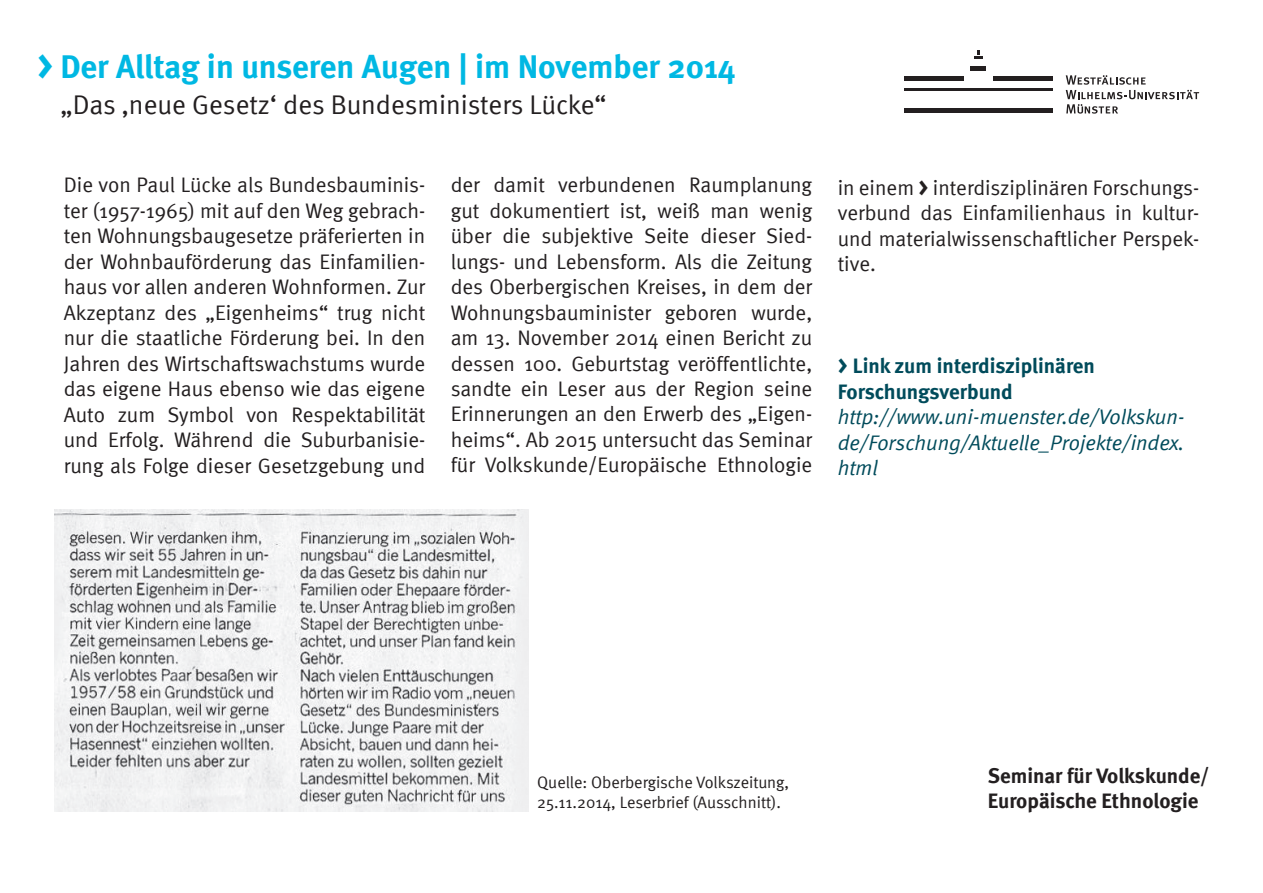
<style>
.page{position:relative;width:1263px;height:893px;background:#fff}
.page>*{position:absolute;margin:0;border:0;box-sizing:border-box;transform-origin:0 0}
.t1{font:700 33px "Meta";color:#00b8e3}
.t2{font:27px "Meta Normal";color:#231f20}
.t3{font:21px/25.5px "Meta Normal";color:#231f20;text-align:justify}
.t4{font:italic 21px/25.5px "Meta Normal";color:#004b5b;text-align:justify}
.t5{font:700 21px/25.5px "Meta";letter-spacing:-.005em;color:#004b5b}
.t6{font:700 21px/25.2px "Meta";color:#231f20}
.t7{font:16.5px/19.5px "Meta Normal";color:#231f20}
.s1{font-size:39px}
.s2{font-family:"Meta";font-weight:700;font-size:24px}
.s3{font-size:24px}
</style>
<div class="page">
<hr style="left:993px;top:76px;width:59px;height:4px;background:#231f20">
<svg style="left:1066px;top:75px;width:133px;height:39px"></svg>
<hr style="left:904px;top:76px;width:59px;height:4px;background:#231f20">
<div style="left:904px;top:108px;width:148px;height:5px;background:#231f20"></div>
<div style="left:970px;top:66px;width:16px;height:5px;background:#231f20"></div>
<hr style="left:904px;top:89px;width:148px;height:2px;background:#231f20">
<svg style="left:974px;top:50px;width:8px;height:9px"></svg>
<img style="left:55px;top:509px;width:474px;height:303px">
<h1 class="t1" style="left:37px;top:47px;width:700px"><span class="s1">&gt;</span> Der Alltag in unseren Augen | im November 2014</h1>
<p class="t2" style="left:60px;top:89px;width:548px">„Das ‚neue Gesetz‘ des Bundesministers Lücke“</p>
<p class="t3" style="left:64px;top:172px;width:363px">Die von Paul Lücke als Bundesbauminis&shy;ter (1957-1965) mit auf den Weg gebrach&shy;ten Wohnungsbaugesetze präferierten in der Wohnbauförderung das Einfamilien&shy;haus vor allen anderen Wohnformen. Zur Akzeptanz des „Eigenheims“ trug nicht nur die staatliche Förderung bei. In den Jahren des Wirtschaftswachstums wurde das eigene Haus ebenso wie das eigene Auto zum Symbol von Respektabilität und Erfolg. Während die Suburbanisie&shy;rung als Folge dieser Gesetzgebung und</p>
<p class="t3" style="left:451px;top:172px;width:363px">der damit verbundenen Raumplanung gut dokumentiert ist, weiß man wenig über die subjektive Seite dieser Sied&shy;lungs- und Lebensform. Als die Zeitung des Oberbergischen Kreises, in dem der Wohnungsbauminister geboren wurde, am 13. November 2014 einen Bericht zu dessen 100. Geburtstag veröffentlichte, sandte ein Leser aus der Region seine Erinnerungen an den Erwerb des „Eigen&shy;heims“. Ab 2015 untersucht das Seminar für Volkskunde/Europäische Ethnologie</p>
<p class="t3" style="left:838px;top:175px;width:363px">in einem <span class="s2">&gt;</span> interdisziplinären Forschungs&shy;verbund das Einfamilienhaus in kultur&shy;und materialwissenschaftlicher Perspek&shy;tive.</p>
<p class="t5" style="left:838px;top:353px;width:259px"><span class="s3">&gt;</span> Link zum interdisziplinären<br>Forschungsverbund</p>
<p class="t4" style="left:838px;top:404px;width:348px">http://www.uni-muenster.de/Volkskun&shy;de/Forschung/Aktuelle_Projekte/index. html</p>
<p class="t7" style="left:537px;top:773px;width:253px">Quelle: Oberbergische Volkszeitung,<br>25.11.2014, Leserbrief (Ausschnitt).</p>
<p class="t6" style="left:988px;top:763px;width:223px">Seminar für Volkskunde/<br>Europäische Ethnologie</p>
</div>
